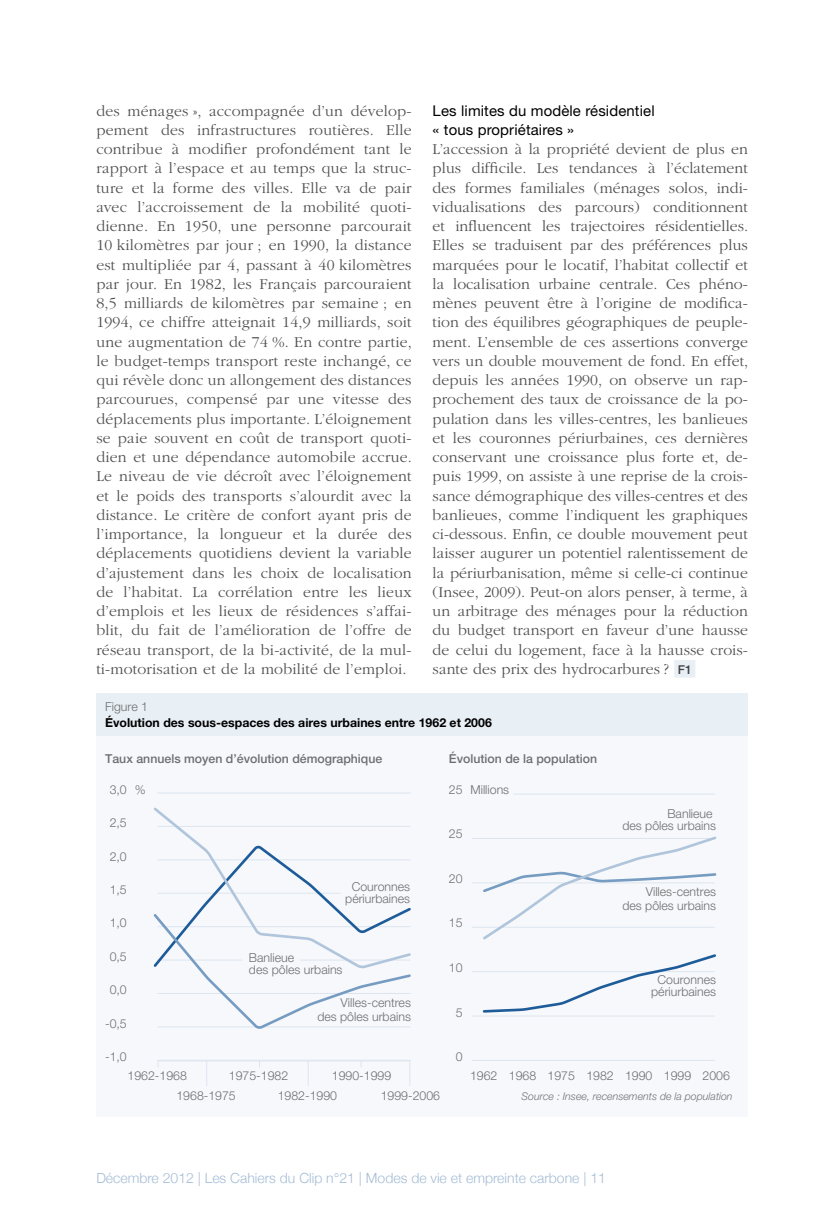
<style>
.page{position:relative;width:818px;height:1215px;background:#fff}
.page>*{position:absolute;margin:0;border:0;box-sizing:border-box;transform-origin:0 0}
.t1{font:300 15.75px/19.2px "ITC Garamond Std";letter-spacing:.01em;color:#4e4e50;text-align:justify}
.t2{font:14.88px/19.2px "Helvetica Neue LT Std";letter-spacing:.01em;color:#000}
.t3{font:300 14px "Helvetica Neue";color:#a5bdd6}
.t4{font:300 12.25px/12.2px "Helvetica Neue LT Std";color:#6d6e70;text-align:right}
.t5{font:500 12.25px "Helvetica Neue LT Std";color:#6d6e70}
.t6{font:700 12.25px "Helvetica Neue LT Std";color:#000}
.t7{font:italic 300 10.5px "Helvetica Neue LT Std";color:#717274}
.s1{font-family:"Helvetica Neue LT Std";font-weight:500;font-size:12.25px;color:#434244}
</style>
<div class="page">
<div style="left:674px;top:660px;width:21px;height:17px;background:#e8eff5"></div>
<div style="left:96px;top:693px;width:651px;height:423px;background:#f6f8fb"></div>
<div style="left:96px;top:693px;width:651px;height:42px;background:#e8eff5"></div>
<hr style="left:157px;top:1060px;width:253px;height:1px;background:#dde6f0">
<hr style="left:157px;top:792px;width:253px;height:1px;background:#dde6f0">
<hr style="left:471px;top:1060px;width:243px;height:1px;background:#dde6f0">
<hr style="left:471px;top:1015px;width:243px;height:1px;background:#dde6f0">
<hr style="left:471px;top:971px;width:243px;height:1px;background:#dde6f0">
<hr style="left:471px;top:927px;width:243px;height:1px;background:#dde6f0">
<hr style="left:471px;top:882px;width:243px;height:1px;background:#dde6f0">
<hr style="left:471px;top:838px;width:243px;height:1px;background:#dde6f0">
<hr style="left:513px;top:793px;width:201px;height:1px;background:#dde6f0">
<svg style="left:157px;top:970px;width:254px;height:59px"></svg>
<svg style="left:153px;top:807px;width:258px;height:163px"></svg>
<svg style="left:482px;top:954px;width:234px;height:59px"></svg>
<svg style="left:483px;top:836px;width:234px;height:104px"></svg>
<svg style="left:206px;top:1061px;width:1px;height:25px"></svg>
<svg style="left:308px;top:1061px;width:1px;height:25px"></svg>
<svg style="left:409px;top:1061px;width:1px;height:25px"></svg>
<p class="t1" style="left:96px;top:101px;width:317px">des ménages », accompagnée d’un dévelop&shy;pement des infrastructures routières. Elle contribue à modifier profondément tant le rapport à l’espace et au temps que la struc&shy;ture et la forme des villes. Elle va de pair avec l’accroissement de la mobilité quoti&shy;dienne. En 1950, une personne parcourait 10 kilomètres par jour ; en 1990, la distance est multipliée par 4, passant à 40 kilomètres par jour. En 1982, les Français parcouraient 8,5 milliards de kilomètres par semaine ; en 1994, ce chiffre atteignait 14,9 milliards, soit une augmentation de 74 %. En contre partie, le budget-temps transport reste inchangé, ce qui révèle donc un allongement des distances parcourues, compensé par une vitesse des déplacements plus importante. L’éloignement se paie souvent en coût de transport quoti&shy;dien et une dépendance automobile accrue.<br>Le niveau de vie décroît avec l’éloignement et le poids des transports s’alourdit avec la distance. Le critère de confort ayant pris de l’importance, la longueur et la durée des déplacements quotidiens devient la variable d’ajustement dans les choix de localisation de l’habitat. La corrélation entre les lieux d’emplois et les lieux de résidences s’affai&shy;blit, du fait de l’amélioration de l’offre de réseau transport, de la bi-activité, de la mul&shy;ti-motorisation et de la mobilité de l’emploi.</p>
<p class="t2" style="left:432px;top:100px;width:223px">Les limites du modèle résidentiel « tous propriétaires »</p>
<p class="t1" style="left:432px;top:140px;width:317px">L’accession à la propriété devient de plus en plus difficile. Les tendances à l’éclatement des formes familiales (ménages solos, indi&shy;vidualisations des parcours) conditionnent et influencent les trajectoires résidentielles.<br>Elles se traduisent par des préférences plus marquées pour le locatif, l’habitat collectif et la localisation urbaine centrale. Ces phéno&shy;mènes peuvent être à l’origine de modifica&shy;tion des équilibres géographiques de peuple&shy;ment. L’ensemble de ces assertions converge vers un double mouvement de fond. En effet, depuis les années 1990, on observe un rap&shy;prochement des taux de croissance de la po&shy;pulation dans les villes-centres, les banlieues et les couronnes périurbaines, ces dernières conservant une croissance plus forte et, de&shy;puis 1999, on assiste à une reprise de la crois&shy;sance démographique des villes-centres et des banlieues, comme l’indiquent les graphiques ci-dessous. Enfin, ce double mouvement peut laisser augurer un potentiel ralentissement de la périurbanisation, même si celle-ci continue (Insee, 2009). Peut-on alors penser, à terme, à un arbitrage des ménages pour la réduction du budget transport en faveur d’une hausse de celui du logement, face à la hausse crois&shy;sante des prix des hydrocarbures ? <span class="s1">F1</span></p>
<p class="t4" style="left:105px;top:700px;width:44px">Figure 1</p>
<p class="t6" style="left:105px;top:714px;width:388px">Évolution des sous-espaces des aires urbaines entre 1962 et 2006</p>
<p class="t5" style="left:105px;top:751px;width:278px">Taux annuels moyen d’évolution démographique</p>
<p class="t5" style="left:449px;top:751px;width:150px">Évolution de la population</p>
<p class="t4" style="left:448px;top:783px;width:15px">25</p>
<p class="t4" style="left:448px;top:827px;width:15px">25</p>
<p class="t4" style="left:110px;top:783px;width:37px">3,0 %</p>
<p class="t4" style="left:470px;top:783px;width:40px">Millions</p>
<p class="t4" style="left:110px;top:816px;width:19px">2,5</p>
<p class="t4" style="left:110px;top:849px;width:19px">2,0</p>
<p class="t4" style="left:110px;top:883px;width:19px">1,5</p>
<p class="t4" style="left:110px;top:916px;width:19px">1,0</p>
<p class="t4" style="left:110px;top:950px;width:19px">0,5</p>
<p class="t4" style="left:110px;top:983px;width:19px">0,0</p>
<p class="t4" style="left:105px;top:1016px;width:23px">-0,5</p>
<p class="t4" style="left:105px;top:1050px;width:23px">-1,0</p>
<p class="t4" style="left:448px;top:872px;width:15px">20</p>
<p class="t4" style="left:345px;top:880px;width:66px;text-align:center">Couronnes périurbaines</p>
<p class="t4" style="left:448px;top:916px;width:15px">15</p>
<p class="t4" style="left:249px;top:950px;width:95px;text-align:left">Banlieue<br>des pôles urbains</p>
<p class="t4" style="left:448px;top:961px;width:15px">10</p>
<p class="t4" style="left:455px;top:1005px;width:8px">5</p>
<p class="t4" style="left:455px;top:1050px;width:8px">0</p>
<p class="t4" style="left:317px;top:995px;width:95px;line-height:14px">Villes-centres<br>des pôles urbains</p>
<p class="t4" style="left:622px;top:807px;width:95px">Banlieue<br>des pôles urbains</p>
<p class="t4" style="left:622px;top:884px;width:95px;line-height:14px">Villes-centres<br>des pôles urbains</p>
<p class="t4" style="left:651px;top:972px;width:66px;text-align:center">Couronnes périurbaines</p>
<p class="t4" style="left:229px;top:1069px;width:61px">1975-1982</p>
<p class="t4" style="left:332px;top:1069px;width:61px">1990-1999</p>
<p class="t4" style="left:470px;top:1069px;width:261px">1962 1968 1975 1982 1990 1999 2006</p>
<p class="t4" style="left:176px;top:1089px;width:61px">1968-1975</p>
<p class="t4" style="left:277px;top:1089px;width:61px">1982-1990</p>
<p class="t4" style="left:380px;top:1089px;width:61px">1999-2006</p>
<p class="t7" style="left:521px;top:1090px;width:212px">Source : Insee, recensements de la population</p>
<p class="t4" style="left:127px;top:1069px;width:61px">1962-1968</p>
<p class="t3" style="left:96px;top:1167px;width:511px">Décembre 2012 | Les Cahiers du Clip n°21 | Modes de vie et empreinte carbone | 11</p>
</div>
